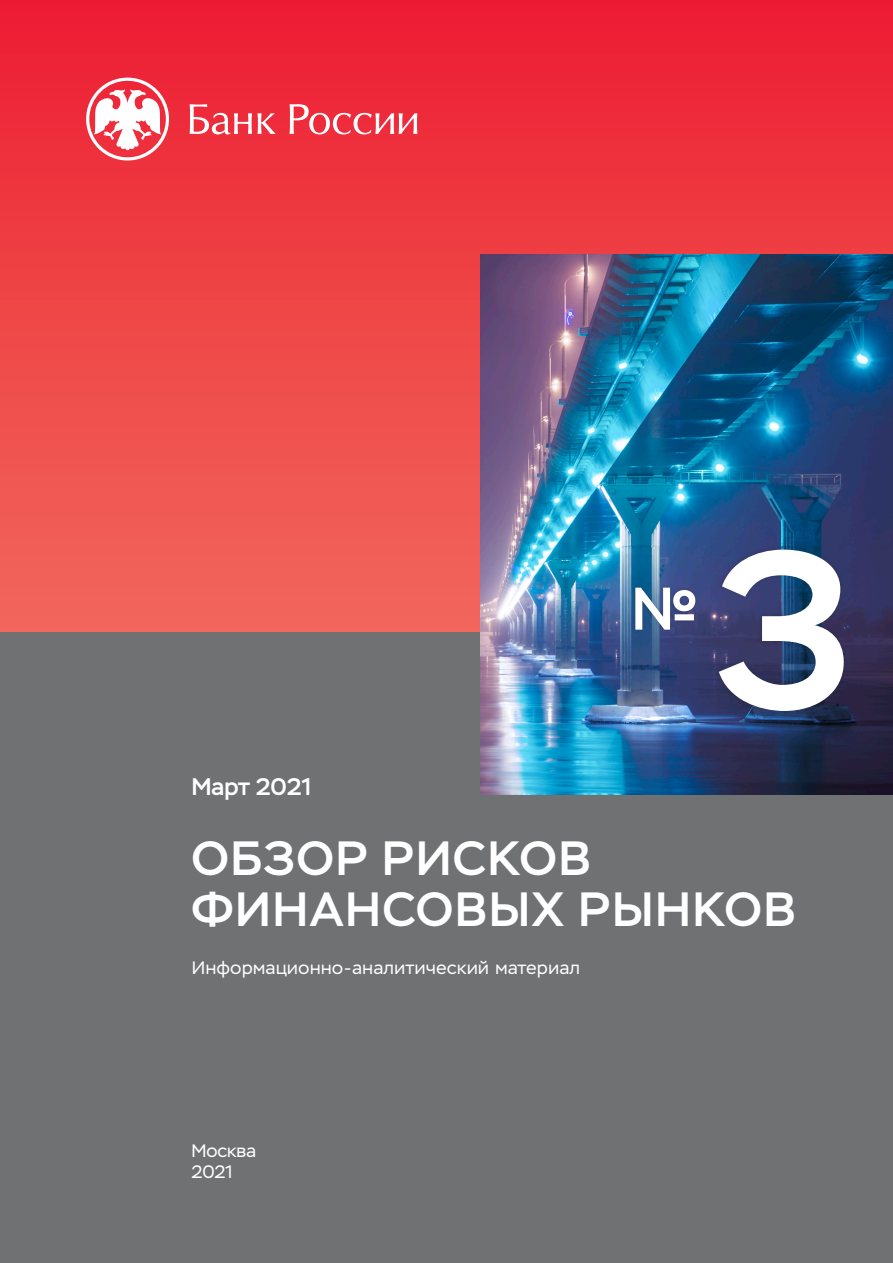
<style>
.page{position:relative;width:893px;height:1263px;background:#fff}
.page>*{position:absolute;margin:0;border:0;box-sizing:border-box;transform-origin:0 0}
.Текст{font:500 225px "Stem";color:#fff}
.Текст-2{font:500 60px "Stem";color:#fff}
.Текст-3{font:500 48px/51px "Stem";letter-spacing:.03em;color:#fff}
.Текст-4{font:500 24px "Stem";color:#fff}
.Текст-5{font:18px "Stem Text";color:#fff}
.Текст-6{font:18px "Stem";color:#fff}
</style>
<div class="page">
<div style="left:0;top:631px;width:893px;height:632px;background:#6f7172"></div>
<div style="left:0;top:0;width:893px;height:631px;background:linear-gradient(to bottom,#ec1e32,#f1695d)"></div>
<img style="left:480px;top:255px;width:413px;height:540px">
<div style="left:631px;top:545px;width:217px;height:171px;background:#231f20;opacity:.25"></div>
<svg style="left:86px;top:78px;width:83px;height:83px"></svg>
<svg style="left:190px;top:104px;width:62px;height:30px"></svg>
<svg style="left:258px;top:113px;width:18px;height:21px"></svg>
<svg style="left:290px;top:104px;width:127px;height:30px"></svg>
<p class="Текст-4" style="left:191px;top:772px;width:121px">Март 2021</p>
<p class="Текст-2" style="left:631px;top:572px;width:70px">№</p>
<p class="Текст" style="left:713px;top:493px;width:139px">3</p>
<p class="Текст-3" style="left:192px;top:833px;width:606px">ОБЗОР РИСКОВ<br>ФИНАНСОВЫХ РЫНКОВ</p>
<p class="Текст-5" style="left:191px;top:957px;width:390px">Информационно-аналитический материал</p>
<p class="Текст-6" style="left:191px;top:1140px;width:66px">Москва</p>
<p class="Текст-6" style="left:191px;top:1161px;width:43px">2021</p>
</div>
